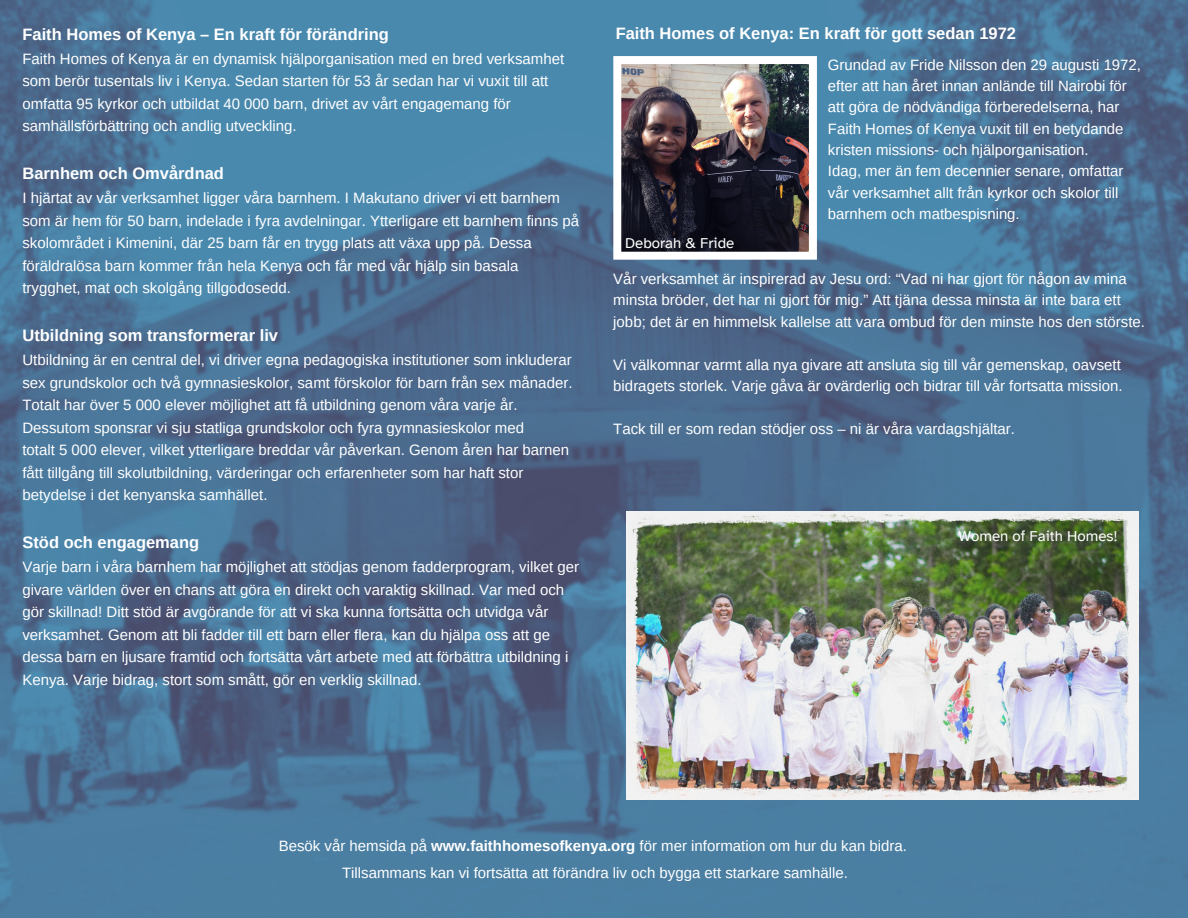
<style>
.page{position:relative;width:1188px;height:918px;background:#fff}
.page>*{position:absolute;margin:0;border:0;box-sizing:border-box;transform-origin:0 0}
.t1{font:700 16.5px "Arimo";color:#fff}
.t2{font:15px/22.5px "Arimo";color:#fff}
.t3{font:15px "Atkinson Hyperlegible";color:#fff}
.s1{font-weight:700}
</style>
<div class="page">
<img style="left:0;top:0;width:1188px;height:918px">
<img style="left:613px;top:56px;width:204px;height:204px">
<img style="left:626px;top:512px;width:512px;height:288px">
<p class="t1" style="left:22px;top:25px;width:368px">Faith Homes of Kenya – En kraft för förändring</p>
<p class="t2" style="left:22px;top:47px;width:543px">Faith Homes of Kenya är en dynamisk hjälporganisation med en bred verksamhet som berör tusentals liv i Kenya. Sedan starten för 53 år sedan har vi vuxit till att omfatta 95 kyrkor och utbildat 40 000 barn, drivet av vårt engagemang för samhällsförbättring och andlig utveckling.</p>
<p class="t1" style="left:22px;top:164px;width:203px">Barnhem och Omvårdnad</p>
<p class="t2" style="left:22px;top:187px;width:558px">I hjärtat av vår verksamhet ligger våra barnhem. I Makutano driver vi ett barnhem som är hem för 50 barn, indelade i fyra avdelningar. Ytterligare ett barnhem finns på skolområdet i Kimenini, där 25 barn får en trygg plats att växa upp på. Dessa föräldralösa barn kommer från hela Kenya och får med vår hjälp sin basala trygghet, mat och skolgång tillgodosedd.</p>
<p class="t1" style="left:22px;top:326px;width:257px">Utbildning som transformerar liv</p>
<p class="t2" style="left:22px;top:349px;width:552px">Utbildning är en central del, vi driver egna pedagogiska institutioner som inkluderar sex grundskolor och två gymnasieskolor, samt förskolor för barn från sex månader.<br>Totalt har över 5 000 elever möjlighet att få utbildning genom våra varje år.<br>Dessutom sponsrar vi sju statliga grundskolor och fyra gymnasieskolor med</p>
<p class="t2" style="left:22px;top:439px;width:548px">totalt 5 000 elever, vilket ytterligare breddar vår påverkan. Genom åren har barnen fått tillgång till skolutbildning, värderingar och erfarenheter som har haft stor betydelse i det kenyanska samhället.</p>
<p class="t1" style="left:22px;top:533px;width:178px">Stöd och engagemang</p>
<h1 class="t2" style="left:22px;top:556px;width:558px">Varje barn i våra barnhem har möjlighet att stödjas genom fadderprogram, vilket ger givare världen över en chans att göra en direkt och varaktig skillnad. Var med och gör skillnad! Ditt stöd är avgörande för att vi ska kunna fortsätta och utvidga vår verksamhet. Genom att bli fadder till ett barn eller flera, kan du hjälpa oss att ge dessa barn en ljusare framtid och fortsätta vårt arbete med att förbättra utbildning i Kenya. Varje bidrag, stort som smått, gör en verklig skillnad.</h1>
<p class="t1" style="left:616px;top:24px;width:402px">Faith Homes of Kenya: En kraft för gott sedan 1972</p>
<p class="t3" style="left:625px;top:234px;width:111px">Deborah &amp; Fride</p>
<p class="t2" style="left:828px;top:54px;width:315px;line-height:21.3px">Grundad av Fride Nilsson den 29 augusti 1972, efter att han året innan anlände till Nairobi för att göra de nödvändiga förberedelserna, har Faith Homes of Kenya vuxit till en betydande kristen missions- och hjälporganisation.</p>
<p class="t2" style="left:828px;top:161px;width:297px;line-height:21.3px">Idag, mer än fem decennier senare, omfattar vår verksamhet allt från kyrkor och skolor till barnhem och matbespisning.</p>
<p class="t2" style="left:613px;top:268px;width:533px;line-height:21.3px">Vår verksamhet är inspirerad av Jesu ord: “Vad ni har gjort för någon av mina minsta bröder, det har ni gjort för mig.” Att tjäna dessa minsta är inte bara ett jobb; det är en himmelsk kallelse att vara ombud för den minste hos den störste.</p>
<p class="t2" style="left:613px;top:354px;width:511px;line-height:21.3px">Vi välkomnar varmt alla nya givare att ansluta sig till vår gemenskap, oavsett bidragets storlek. Varje gåva är ovärderlig och bidrar till vår fortsatta mission.</p>
<p class="t2" style="left:613px;top:417px;width:403px">Tack till er som redan stödjer oss – ni är våra vardagshjältar.</p>
<p class="t3" style="left:959px;top:527px;width:161px">Women of Faith Homes!</p>
<p class="t2" style="left:279px;top:835px;width:630px">Besök vår hemsida på <span class="s1">www.faithhomesofkenya.org</span> för mer information om hur du kan bidra.</p>
<p class="t2" style="left:342px;top:862px;width:507px">Tillsammans kan vi fortsätta att förändra liv och bygga ett starkare samhälle.</p>
</div>
